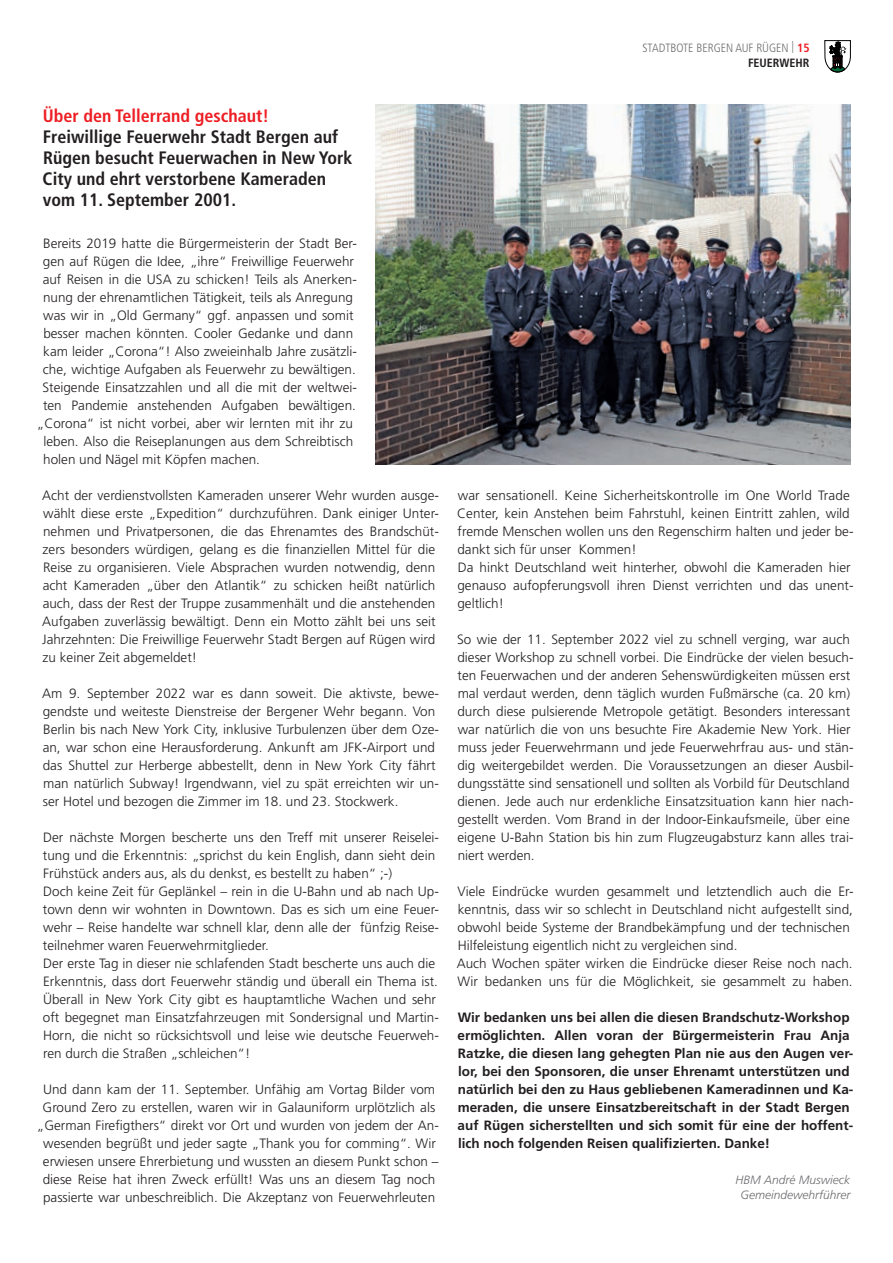
<style>
.page{position:relative;width:893px;height:1263px;background:#fff}
.page>*{position:absolute;margin:0;border:0;box-sizing:border-box;transform-origin:0 0}
.t1{font:700 condensed 18px/21px "Frutiger LT Std";color:#231f20}
.t2{font:700 condensed 18px "Frutiger LT Std";color:#ee1d23}
.t3{font:300 13.5px/18px "Frutiger LT Std";color:#231f20}
.t4{font:700 13.5px/18px "Frutiger LT Std";color:#231f20}
.t5{font:300 condensed 12px/15px "Frutiger LT Std";color:#6c6d70;text-align:right}
.t6{font:italic 300 12px/14.2px "Frutiger LT Std";color:#6c6d70;text-align:center}
.s1{font-weight:700;color:#ee1d23}
.s2{font-weight:700;color:#231f20}
</style>
<div class="page">
<svg style="left:824px;top:40px;width:27px;height:32px"></svg>
<img style="left:375px;top:104px;width:475px;height:360px">
<h1 class="t2" style="left:43px;top:105px;width:228px">Über den Tellerrand geschaut!</h1>
<h1 class="t1" style="left:43px;top:126px;width:311px">Freiwillige Feuerwehr Stadt Bergen auf Rügen besucht Feuerwachen in New York City und ehrt verstorbene Kameraden vom 11. September 2001.</h1>
<p class="t3" style="left:43px;top:235px;width:315px">Bereits 2019 hatte die Bürgermeisterin der Stadt Ber-</p>
<p class="t3" style="left:43px;top:253px;width:313px">gen auf Rügen die Idee, „ihre“ Freiwillige Feuerwehr</p>
<p class="t3" style="left:43px;top:271px;width:316px">auf Reisen in die USA zu schicken! Teils als Anerken-</p>
<p class="t3" style="left:43px;top:289px;width:311px">nung der ehrenamtlichen Tätigkeit, teils als Anregung</p>
<p class="t3" style="left:43px;top:307px;width:312px">was wir in „Old Germany“ ggf. anpassen und somit</p>
<p class="t3" style="left:43px;top:325px;width:311px">besser machen könnten. Cooler Gedanke und dann</p>
<p class="t3" style="left:43px;top:343px;width:315px">kam leider „Corona“! Also zweieinhalb Jahre zusätzli-</p>
<p class="t3" style="left:43px;top:361px;width:314px">che, wichtige Aufgaben als Feuerwehr zu bewältigen.</p>
<p class="t3" style="left:42px;top:379px;width:316px">Steigende Einsatzzahlen und all die mit der weltwei-</p>
<p class="t3" style="left:43px;top:397px;width:314px">ten Pandemie anstehenden Aufgaben bewältigen.</p>
<p class="t3" style="left:37px;top:415px;width:318px">„Corona“ ist nicht vorbei, aber wir lernten mit ihr zu</p>
<p class="t3" style="left:43px;top:433px;width:311px">leben. Also die Reiseplanungen aus dem Schreibtisch</p>
<p class="t3" style="left:43px;top:451px;width:218px">holen und Nägel mit Köpfen machen.</p>
<p class="t3" style="left:42px;top:487px;width:398px">Acht der verdienstvollsten Kameraden unserer Wehr wurden ausge&shy;wählt diese erste „Expedition“ durchzuführen. Dank einiger Unter&shy;nehmen und Privatpersonen, die das Ehrenamtes des Brandschüt&shy;zers besonders würdigen, gelang es die finanziellen Mittel für die Reise zu organisieren. Viele Absprachen wurden notwendig, denn acht Kameraden „über den Atlantik“ zu schicken heißt natürlich auch, dass der Rest der Truppe zusammenhält und die anstehenden Aufgaben zuverlässig bewältigt. Denn ein Motto zählt bei uns seit Jahrzehnten: Die Freiwillige Feuerwehr Stadt Bergen auf Rügen wird zu keiner Zeit abgemeldet!</p>
<p class="t3" style="left:42px;top:685px;width:398px">Am 9. September 2022 war es dann soweit. Die aktivste, bewe&shy;gendste und weiteste Dienstreise der Bergener Wehr begann. Von Berlin bis nach New York City, inklusive Turbulenzen über dem Oze&shy;an, war schon eine Herausforderung. Ankunft am JFK-Airport und das Shuttel zur Herberge abbestellt, denn in New York City fährt man natürlich Subway! Irgendwann, viel zu spät erreichten wir un&shy;ser Hotel und bezogen die Zimmer im 18. und 23. Stockwerk.</p>
<p class="t3" style="left:43px;top:829px;width:397px">Der nächste Morgen bescherte uns den Treff mit unserer Reiselei&shy;tung und die Erkenntnis: „sprichst du kein English, dann sieht dein Frühstück anders aus, als du denkst, es bestellt zu haben“ ;-)<br>Doch keine Zeit für Geplänkel – rein in die U-Bahn und ab nach Up&shy;town denn wir wohnten in Downtown. Das es sich um eine Feuer&shy;wehr – Reise handelte war schnell klar, denn alle der fünfzig Reise&shy;teilnehmer waren Feuerwehrmitglieder.<br>Der erste Tag in dieser nie schlafenden Stadt bescherte uns auch die Erkenntnis, dass dort Feuerwehr ständig und überall ein Thema ist.<br>Überall in New York City gibt es hauptamtliche Wachen und sehr oft begegnet man Einsatzfahrzeugen mit Sondersignal und Martin-Horn, die nicht so rücksichtsvoll und leise wie deutsche Feuerweh&shy;ren durch die Straßen „schleichen“!</p>
<p class="t3" style="left:37px;top:1081px;width:404px;text-align:center">Und dann kam der 11. September. Unfähig am Vortag Bilder vom Ground Zero zu erstellen, waren wir in Galauniform urplötzlich als „German Firefigthers“ direkt vor Ort und wurden von jedem der An&shy;wesenden begrüßt und jeder sagte „Thank you for comming“. Wir erwiesen unsere Ehrerbietung und wussten an diesem Punkt schon – diese Reise hat ihren Zweck erfüllt! Was uns an diesem Tag noch passierte war unbeschreiblich. Die Akzeptanz von Feuerwehrleuten</p>
<p class="t5" style="left:642px;top:40px;width:169px">STADTBOTE BERGEN AUF RÜGEN | <span class="s1">15<br></span><span class="s2">FEUERWEHR</span></p>
<p class="t3" style="left:457px;top:487px;width:398px">war sensationell. Keine Sicherheitskontrolle im One World Trade Center, kein Anstehen beim Fahrstuhl, keinen Eintritt zahlen, wild fremde Menschen wollen uns den Regenschirm halten und jeder be&shy;dankt sich für unser Kommen!<br>Da hinkt Deutschland weit hinterher, obwohl die Kameraden hier genauso aufopferungsvoll ihren Dienst verrichten und das unent&shy;geltlich!</p>
<p class="t3" style="left:457px;top:631px;width:398px">So wie der 11. September 2022 viel zu schnell verging, war auch dieser Workshop zu schnell vorbei. Die Eindrücke der vielen besuch&shy;ten Feuerwachen und der anderen Sehenswürdigkeiten müssen erst mal verdaut werden, denn täglich wurden Fußmärsche (ca. 20 km) durch diese pulsierende Metropole getätigt. Besonders interessant war natürlich die von uns besuchte Fire Akademie New York. Hier muss jeder Feuerwehrmann und jede Feuerwehrfrau aus- und stän&shy;dig weitergebildet werden. Die Voraussetzungen an dieser Ausbil&shy;dungsstätte sind sensationell und sollten als Vorbild für Deutschland dienen. Jede auch nur erdenkliche Einsatzsituation kann hier nach&shy;gestellt werden. Vom Brand in der Indoor-Einkaufsmeile, über eine eigene U-Bahn Station bis hin zum Flugzeugabsturz kann alles trai&shy;niert werden.</p>
<p class="t3" style="left:457px;top:882px;width:398px">Viele Eindrücke wurden gesammelt und letztendlich auch die Er&shy;kenntnis, dass wir so schlecht in Deutschland nicht aufgestellt sind, obwohl beide Systeme der Brandbekämpfung und der technischen Hilfeleistung eigentlich nicht zu vergleichen sind.<br>Auch Wochen später wirken die Eindrücke dieser Reise noch nach.<br>Wir bedanken uns für die Möglichkeit, sie gesammelt zu haben.</p>
<p class="t4" style="left:458px;top:1008px;width:397px">Wir bedanken uns bei allen die diesen Brandschutz-Workshop ermöglichten. Allen voran der Bürgermeisterin Frau Anja Ratzke, die diesen lang gehegten Plan nie aus den Augen ver&shy;lor, bei den Sponsoren, die unser Ehrenamt unterstützen und natürlich bei den zu Haus gebliebenen Kameradinnen und Ka&shy;meraden, die unsere Einsatzbereitschaft in der Stadt Bergen auf Rügen sicherstellten und sich somit für eine der hoffent&shy;lich noch folgenden Reisen qualifizierten. Danke!</p>
<p class="t6" style="left:735px;top:1173px;width:116px">HBM André Muswieck<br>Gemeindewehrführer</p>
</div>
